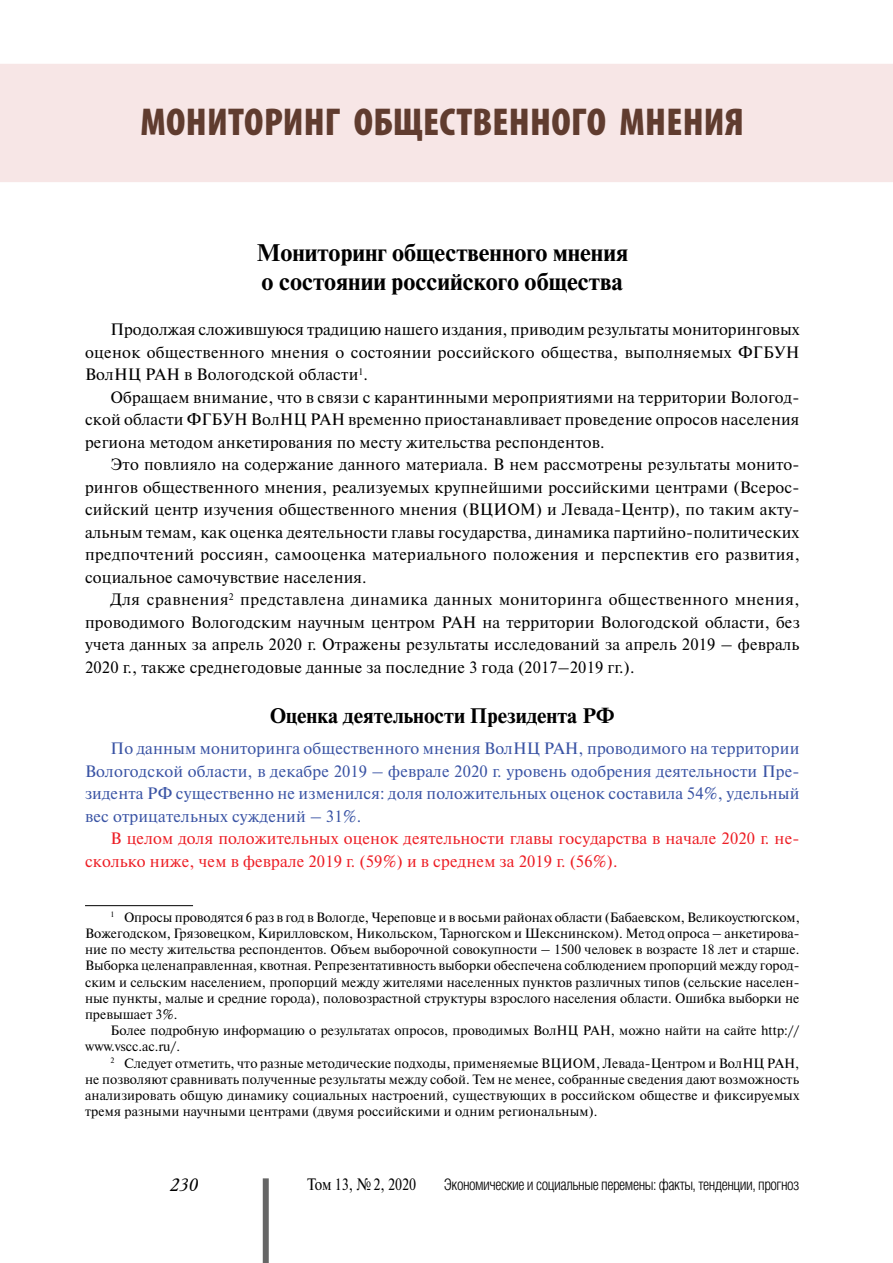
<style>
.page{position:relative;width:893px;height:1263px;background:#fff}
.page>*{position:absolute;margin:0;border:0;box-sizing:border-box;transform-origin:0 0}
.t1{font:900 condensed 39px "Myriad Pro";letter-spacing:.005em;color:#603c2f}
.t2{font:700 24px/28.8px "Newton C";color:#000}
.t3{font:700 21px "Newton C";color:#000}
.t4{font:italic 18px "Academy";color:#000}
.t5{font:16.5px/22.5px "Newton C";letter-spacing:.01em;color:#000;text-align:justify}
.t6{font:16.5px/22.5px "Newton C";letter-spacing:.01em;color:#3953a4;text-align:justify}
.t7{font:16.5px/22.5px "Newton C";letter-spacing:.01em;color:#ed1d24}
.t8{font:16.5px "Newton C";letter-spacing:.01em;color:#000;scale:.85 1}
.t9{font:300 15.75px "Helios Cond";letter-spacing:-.03em;color:#000}
.t10{font:13.5px/16.2px "Newton C";color:#000;text-align:justify}
</style>
<div class="page">
<div style="left:1px;top:65px;width:891px;height:116px;background:#f7e6e6"></div>
<div style="left:0;top:64px;width:893px;height:118px;border:2px solid #f7e6e6"></div>
<hr style="left:85px;top:905px;width:108px;height:1px;background:#000">
<div style="left:263px;top:1178px;width:6px;height:85px;background:#666"></div>
<h1 class="t1" style="left:140px;top:97px;width:605px">МОНИТОРИНГ ОБЩЕСТВЕННОГО МНЕНИЯ</h1>
<h2 class="t2" style="left:256px;top:239px;width:373px">Мониторинг общественного мнения о состоянии российского общества</h2>
<p class="t5" style="left:85px;top:318px;width:716px;text-indent:26px">Продолжая сложившуюся традицию нашего издания, приводим результаты мониторинговых оценок общественного мнения о состоянии российского общества, выполняемых ФГБУН ВолНЦ РАН в Вологодской области<sup>1</sup>.</p>
<p class="t5" style="left:85px;top:386px;width:716px;text-indent:26px">Обращаем внимание, что в связи с карантинными мероприятиями на территории Вологод&shy;ской области ФГБУН ВолНЦ РАН временно приостанавливает проведение опросов населения региона методом анкетирования по месту жительства респондентов.</p>
<p class="t5" style="left:85px;top:453px;width:716px;text-indent:26px">Это повлияло на содержание данного материала. В нем рассмотрены результаты монито&shy;рингов общественного мнения, реализуемых крупнейшими российскими центрами (Всерос&shy;сийский центр изучения общественного мнения (ВЦИОМ) и Левада-Центр), по таким акту&shy;альным темам, как оценка деятельности главы государства, динамика партийно-политических предпочтений россиян, самооценка материального положения и перспектив его развития, социальное самочувствие населения.</p>
<p class="t5" style="left:85px;top:588px;width:716px;text-indent:26px">Для сравнения<sup>2</sup> представлена динамика данных мониторинга общественного мнения, проводимого Вологодским научным центром РАН на территории Вологодской области, без учета данных за апрель 2020 г. Отражены результаты исследований за апрель 2019 – февраль 2020 г., также среднегодовые данные за последние 3 года (2017–2019 гг.).</p>
<p class="t3" style="left:270px;top:704px;width:346px">Оценка деятельности Президента РФ</p>
<p class="t6" style="left:85px;top:737px;width:716px;text-indent:26px">По данным мониторинга общественного мнения ВолНЦ РАН, проводимого на территории Вологодской области, в декабре 2019 – феврале 2020 г. уровень одобрения деятельности Пре&shy;зидента РФ существенно не изменился: доля положительных оценок составила 54%, удельный вес отрицательных суждений – 31%.</p>
<p class="t7" style="left:85px;top:828px;width:716px;text-indent:26px">В целом доля положительных оценок деятельности главы государства в начале 2020 г. не&shy;сколько ниже, чем в феврале 2019 г. (59%) и в среднем за 2019 г. (56%).</p>
<p class="t10" style="left:85px;top:909px;width:716px;text-indent:26px"><sup>1</sup> Опросы проводятся 6 раз в год в Вологде, Череповце и в восьми районах области (Бабаевском, Великоустюгском, Вожегодском, Грязовецком, Кирилловском, Никольском, Тарногском и Шекснинском). Метод опроса – анкетирова&shy;ние по месту жительства респондентов. Объем выборочной совокупности – 1500 человек в возрасте 18 лет и старше.<br>Выборка целенаправленная, квотная. Репрезентативность выборки обеспечена соблюдением пропорций между город&shy;ским и сельским населением, пропорций между жителями населенных пунктов различных типов (сельские населен&shy;ные пункты, малые и средние города), половозрастной структуры взрослого населения области. Ошибка выборки не превышает 3%.</p>
<p class="t10" style="left:85px;top:1022px;width:716px;text-indent:26px">Более подробную информацию о результатах опросов, проводимых ВолНЦ РАН, можно найти на сайте http:// www.vscc.ac.ru/.</p>
<p class="t10" style="left:85px;top:1055px;width:716px;text-indent:26px"><sup>2</sup> Следует отметить, что разные методические подходы, применяемые ВЦИОМ, Левада-Центром и ВолНЦ РАН, не позволяют сравнивать полученные результаты между собой. Тем не менее, собранные сведения дают возможность анализировать общую динамику социальных настроений, существующих в российском обществе и фиксируемых тремя разными научными центрами (двумя российскими и одним региональным).</p>
<p class="t4" style="left:170px;top:1174px;width:30px">230</p>
<p class="t8" style="left:307px;top:1175px;width:130px">Том 13, №2, 2020</p>
<p class="t9" style="left:444px;top:1176px;width:357px">Экономические и социальные перемены: факты, тенденции, прогноз</p>
</div>
